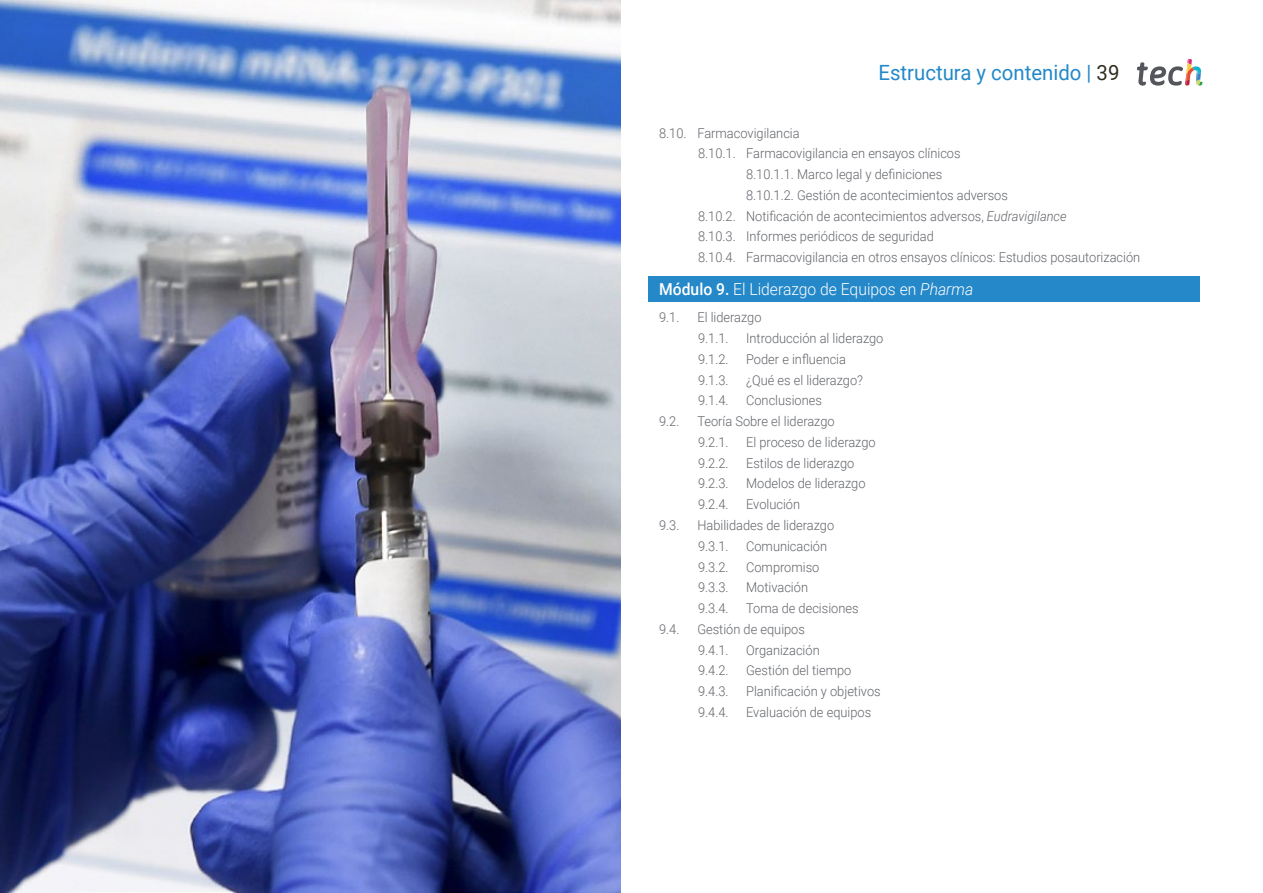
<style>
.page{position:relative;width:1263px;height:893px;background:#fff}
.page>*{position:absolute;margin:0;border:0;box-sizing:border-box;transform-origin:0 0}
.t1{font:21px "Roboto";color:#2488c9}
.t2{font:300 16.5px "Roboto";color:#fff;scale:.95 1}
.t3{font:300 13.5px/20.7px "Roboto";color:#61646a;scale:.95 1}
.s1{color:#312e20}
.s2{font-style:italic}
.s3{font-weight:500}
</style>
<div class="page">
<img style="left:0;top:0;width:621px;height:893px">
<div style="left:648px;top:277px;width:551px;height:25px;background:#2488c9"></div>
<svg style="left:1137px;top:59px;width:65px;height:27px"></svg>
<h1 class="t1" style="left:878px;top:57px;width:242px">Estructura y contenido | <span class="s1">39</span></h1>
<p class="t3" style="left:659px;top:122px;width:149px">8.10. Farmacovigilancia</p>
<p class="t3" style="left:698px;top:143px;width:278px">8.10.1. Farmacovigilancia en ensayos clínicos</p>
<p class="t3" style="left:746px;top:164px;width:208px">8.10.1.1. Marco legal y definiciones</p>
<p class="t3" style="left:746px;top:184px;width:277px">8.10.1.2. Gestión de acontecimientos adversos</p>
<p class="t3" style="left:698px;top:205px;width:389px">8.10.2. Notificación de acontecimientos adversos, <span class="s2">Eudravigilance</span></p>
<p class="t3" style="left:698px;top:226px;width:250px">8.10.3. Informes periódicos de seguridad</p>
<p class="t3" style="left:698px;top:247px;width:467px">8.10.4. Farmacovigilancia en otros ensayos clínicos: Estudios posautorización</p>
<p class="t2" style="left:659px;top:278px;width:332px"><span class="s3">Módulo 9.</span> El Liderazgo de Equipos en <span class="s2">Pharma</span></p>
<p class="t3" style="left:659px;top:307px;width:23px">9.1.</p>
<p class="t3" style="left:697px;top:307px;width:69px">El liderazgo<br>9.1.1.</p>
<p class="t3" style="left:746px;top:328px;width:146px">Introducción al liderazgo</p>
<p class="t3" style="left:698px;top:348px;width:34px">9.1.2.</p>
<p class="t3" style="left:746px;top:348px;width:107px">Poder e influencia</p>
<p class="t3" style="left:698px;top:369px;width:34px">9.1.3.</p>
<p class="t3" style="left:746px;top:369px;width:125px">¿Qué es el liderazgo?</p>
<p class="t3" style="left:698px;top:390px;width:34px">9.1.4.</p>
<p class="t3" style="left:746px;top:390px;width:81px">Conclusiones</p>
<p class="t3" style="left:659px;top:411px;width:23px">9.2.</p>
<p class="t3" style="left:697px;top:411px;width:146px">Teoría Sobre el liderazgo<br>9.2.1.</p>
<p class="t3" style="left:746px;top:431px;width:138px">El proceso de liderazgo</p>
<p class="t3" style="left:698px;top:452px;width:34px">9.2.2.</p>
<p class="t3" style="left:746px;top:452px;width:115px">Estilos de liderazgo</p>
<p class="t3" style="left:698px;top:473px;width:34px">9.2.3.</p>
<p class="t3" style="left:746px;top:473px;width:127px">Modelos de liderazgo</p>
<p class="t3" style="left:698px;top:494px;width:34px">9.2.4.</p>
<p class="t3" style="left:746px;top:494px;width:58px">Evolución</p>
<p class="t3" style="left:659px;top:514px;width:23px">9.3.</p>
<p class="t3" style="left:697px;top:514px;width:146px">Habilidades de liderazgo<br>9.3.1.</p>
<p class="t3" style="left:746px;top:535px;width:87px">Comunicación</p>
<p class="t3" style="left:698px;top:556px;width:34px">9.3.2.</p>
<p class="t3" style="left:746px;top:556px;width:79px">Compromiso</p>
<p class="t3" style="left:698px;top:577px;width:34px">9.3.3.</p>
<p class="t3" style="left:746px;top:577px;width:67px">Motivación</p>
<p class="t3" style="left:698px;top:597px;width:34px">9.3.4.</p>
<p class="t3" style="left:746px;top:597px;width:120px">Toma de decisiones</p>
<p class="t3" style="left:659px;top:618px;width:23px">9.4.</p>
<p class="t3" style="left:697px;top:618px;width:115px">Gestión de equipos<br>9.4.1.</p>
<p class="t3" style="left:746px;top:639px;width:79px">Organización</p>
<p class="t3" style="left:698px;top:660px;width:34px">9.4.2.</p>
<p class="t3" style="left:746px;top:660px;width:112px">Gestión del tiempo</p>
<p class="t3" style="left:698px;top:680px;width:34px">9.4.3.</p>
<p class="t3" style="left:746px;top:680px;width:143px">Planificación y objetivos</p>
<p class="t3" style="left:698px;top:701px;width:34px">9.4.4.</p>
<p class="t3" style="left:746px;top:701px;width:133px">Evaluación de equipos</p>
</div>
